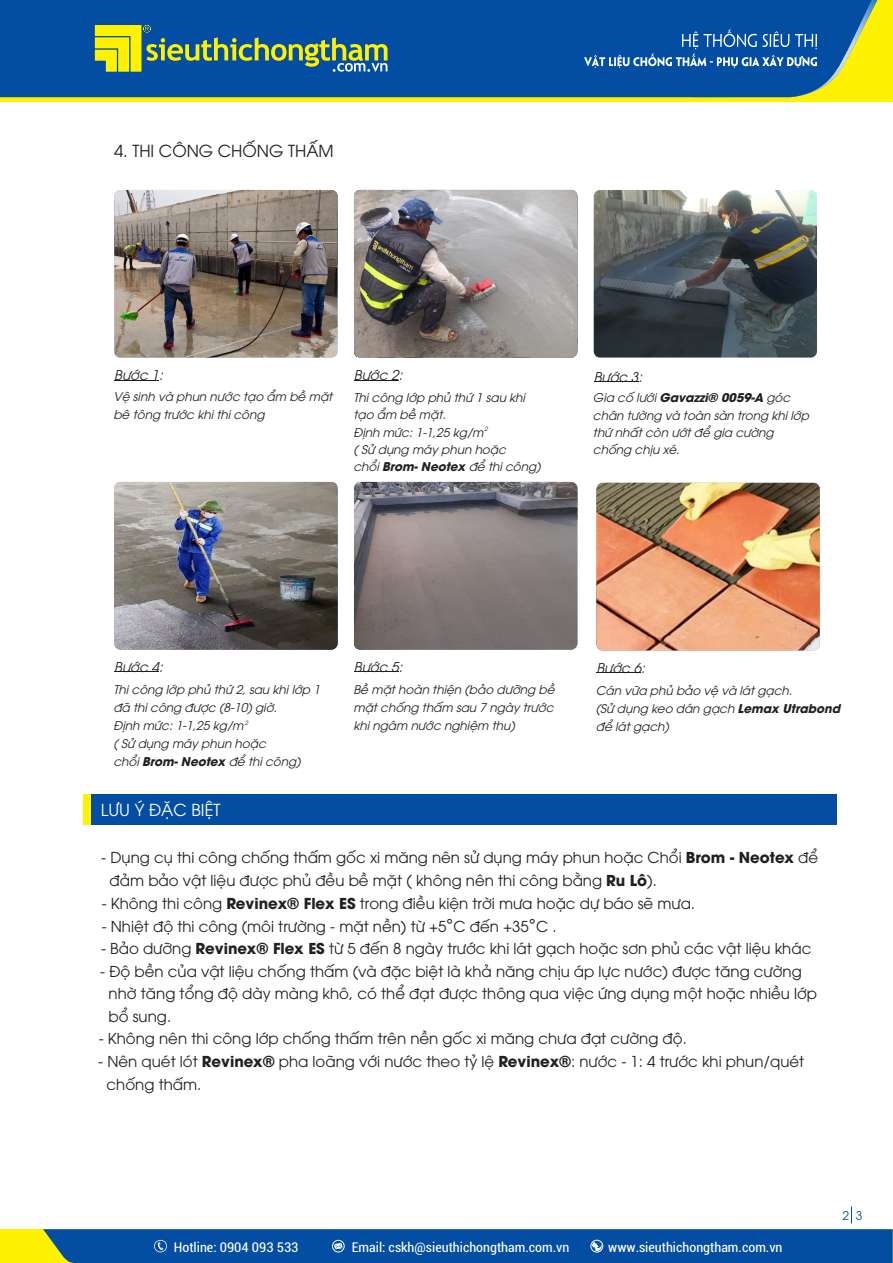
<style>
.page{position:relative;width:893px;height:1263px;background:#fff}
.page>*{position:absolute;margin:0;border:0;box-sizing:border-box;transform-origin:0 0}
.t1{font:16.5px "UTM Avo";color:#231f20}
.t2{font:16.5px "UTM Avo";color:#fff}
.t3{font:15px/22.8px "UTM Avo";color:#231f20}
.t4{font:condensed 13.5px "Roboto";color:#fff;scale:1.04 1}
.t5{font:italic 13.5px "UTM Avo";color:#231f20}
.t6{font:italic 12px/17.4px "UTM Avo";color:#231f20}
.t7{font:12px "UTM Avo";color:#034ea2}
.t8{font:italic 5.85px "UTM Avo";color:#231f20}
.s1{font-weight:700}
.s2{font-family:"Arial";font-size:18px}
</style>
<div class="page">
<svg style="left:851px;top:1206px;width:1px;height:17px"></svg>
<div style="left:83px;top:794px;width:753px;height:31px;background:#034ea2"></div>
<div style="left:83px;top:794px;width:7px;height:31px;background:#fff200"></div>
<div style="left:0;top:0;width:893px;height:102px;background:#fff200"></div>
<div style="left:0;top:0;width:562px;height:97px;background:#034ea2"></div>
<svg style="left:562px;top:0;width:315px;height:98px;background:#236499"></svg>
<svg style="left:95px;top:25px;width:292px;height:47px"></svg>
<hr style="left:114px;top:380px;width:45px;height:1px;background:#231f20">
<hr style="left:354px;top:380px;width:45px;height:1px;background:#231f20">
<hr style="left:594px;top:382px;width:44px;height:1px;background:#231f20">
<img style="left:114px;top:482px;width:224px;height:167px;border-radius:6px">
<hr style="left:114px;top:672px;width:45px;height:1px;background:#231f20">
<hr style="left:354px;top:672px;width:45px;height:1px;background:#231f20">
<img style="left:594px;top:190px;width:223px;height:168px;border-radius:6px">
<img style="left:114px;top:190px;width:224px;height:168px;border-radius:6px">
<hr style="left:596px;top:672px;width:45px;height:1px;background:#231f20">
<img style="left:596px;top:483px;width:224px;height:167px;border-radius:6px">
<img style="left:354px;top:190px;width:223px;height:168px;border-radius:6px">
<img style="left:354px;top:482px;width:223px;height:167px;border-radius:6px">
<div style="left:0;top:1229px;width:893px;height:34px;background:#fff200"></div>
<div style="left:43px;top:1229px;width:850px;height:34px;background:#034ea2"></div>
<p class="t1" style="left:114px;top:145px;width:221px">4. THI CÔNG CHỐNG THẤM</p>
<p class="t5" style="left:114px;top:370px;width:50px">Bước 1:</p>
<p class="t6" style="left:113px;top:389px;width:220px;line-height:17.9px">Vệ sinh và phun nước tạo ẩm bề mặt bê tông trước khi thi công</p>
<p class="t5" style="left:354px;top:370px;width:50px">Bước 2:</p>
<p class="t5" style="left:594px;top:372px;width:50px">Bước 3:</p>
<p class="t6" style="left:353px;top:390px;width:189px">Thi công lớp phủ thứ 1 sau khi tạo ẩm bề mặt.<br>Định mức: 1-1,25 kg/m<br>( Sử dụng máy phun hoặc<br>chổi <span class="s1">Brom- Neotex</span> để thi công)</p>
<p class="t6" style="left:593px;top:390px;width:218px">Gia cố lưới <span class="s1">Gavazzi® 0059-A</span> góc chân tường và toàn sàn trong khi lớp thứ nhất còn ướt để gia cường chống chịu xé.</p>
<p class="t8" style="left:485px;top:427px;width:5px">2</p>
<p class="t5" style="left:114px;top:662px;width:50px">Bước 4:</p>
<p class="t5" style="left:354px;top:662px;width:50px">Bước 5:</p>
<p class="t6" style="left:113px;top:682px;width:208px;line-height:18px">Thi công lớp phủ thứ 2, sau khi lớp 1 đã thi công được (8-10) giờ.<br>Định mức: 1-1,25 kg/m<br>( Sử dụng máy phun hoặc<br>chổi <span class="s1">Brom- Neotex</span> để thi công)</p>
<p class="t6" style="left:353px;top:682px;width:203px;line-height:17.9px;text-align:justify">Bề mặt hoàn thiện (bảo dưỡng bề mặt chống thấm sau 7 ngày trước khi ngâm nước nghiệm thu)</p>
<p class="t8" style="left:245px;top:721px;width:5px">2</p>
<p class="t2" style="left:101px;top:804px;width:121px">LƯU Ý ĐẶC BIỆT</p>
<p class="t5" style="left:596px;top:662px;width:50px">Bước 6:</p>
<p class="t6" style="left:596px;top:683px;width:246px;line-height:17.9px">Cán vữa phủ bảo vệ và lát gạch.<br>(Sử dụng keo dán gạch <span class="s1">Lemax Utrabond </span>để lát gạch)</p>
<p class="t3" style="left:110px;top:848px;width:710px;text-indent:-8px">- Dụng cụ thi công chống thấm gốc xi măng nên sử dụng máy phun hoặc Chổi <span class="s1">Brom - Neotex</span> để đảm bảo vật liệu được phủ đều bề mặt ( không nên thi công bằng <span class="s1">Ru Lô</span>).</p>
<p class="t3" style="left:102px;top:893px;width:595px">- Không thi công <span class="s1">Revinex® Flex ES</span> trong điều kiện trời mưa hoặc dự báo sẽ mưa.</p>
<p class="t3" style="left:101px;top:938px;width:712px">- Bảo dưỡng <span class="s1">Revinex® Flex ES</span> từ 5 đến 8 ngày trước khi lát gạch hoặc sơn phủ các vật liệu khác</p>
<p class="t3" style="left:109px;top:961px;width:710px;text-indent:-8px">- Độ bền của vật liệu chống thấm (và đặc biệt là khả năng chịu áp lực nước) được tăng cường nhờ tăng tổng độ dày màng khô, có thể đạt được thông qua việc ứng dụng một hoặc nhiều lớp bổ sung.</p>
<p class="t3" style="left:99px;top:1029px;width:590px">- Không nên thi công lớp chống thấm trên nền gốc xi măng chưa đạt cường độ.</p>
<p class="t3" style="left:102px;top:916px;width:456px">- Nhiệt độ thi công (môi trường - mặt nền) từ +5<span class="s2">°</span>C đến +35<span class="s2">°</span>C .</p>
<p class="t3" style="left:107px;top:1051px;width:699px;text-indent:-8px">- Nên quét lót <span class="s1">Revinex®</span> pha loãng với nước theo tỷ lệ <span class="s1">Revinex®</span>: nước - 1: 4 trước khi phun/quét chống thấm.</p>
<p class="t4" style="left:174px;top:1241px;width:114px">Hotline: 0904 093 53</p>
<p class="t4" style="left:198px;top:1241px;width:121px">Hotline: 0904 093 533</p>
<p class="t4" style="left:352px;top:1241px;width:168px">Email: cskh@sieuthichongtham</p>
<p class="t4" style="left:376px;top:1241px;width:175px">Email: vietthai@chongtham..com.</p>
<p class="t4" style="left:611px;top:1241px;width:143px">.sieuthichongtham.com.vn</p>
<p class="t4" style="left:492px;top:1241px;width:280px">g h m.vn vn wwwwww.sieuthichongtham.com.vn</p>
<p class="t7" style="left:842px;top:1211px;width:21px">2 3</p>
</div>
